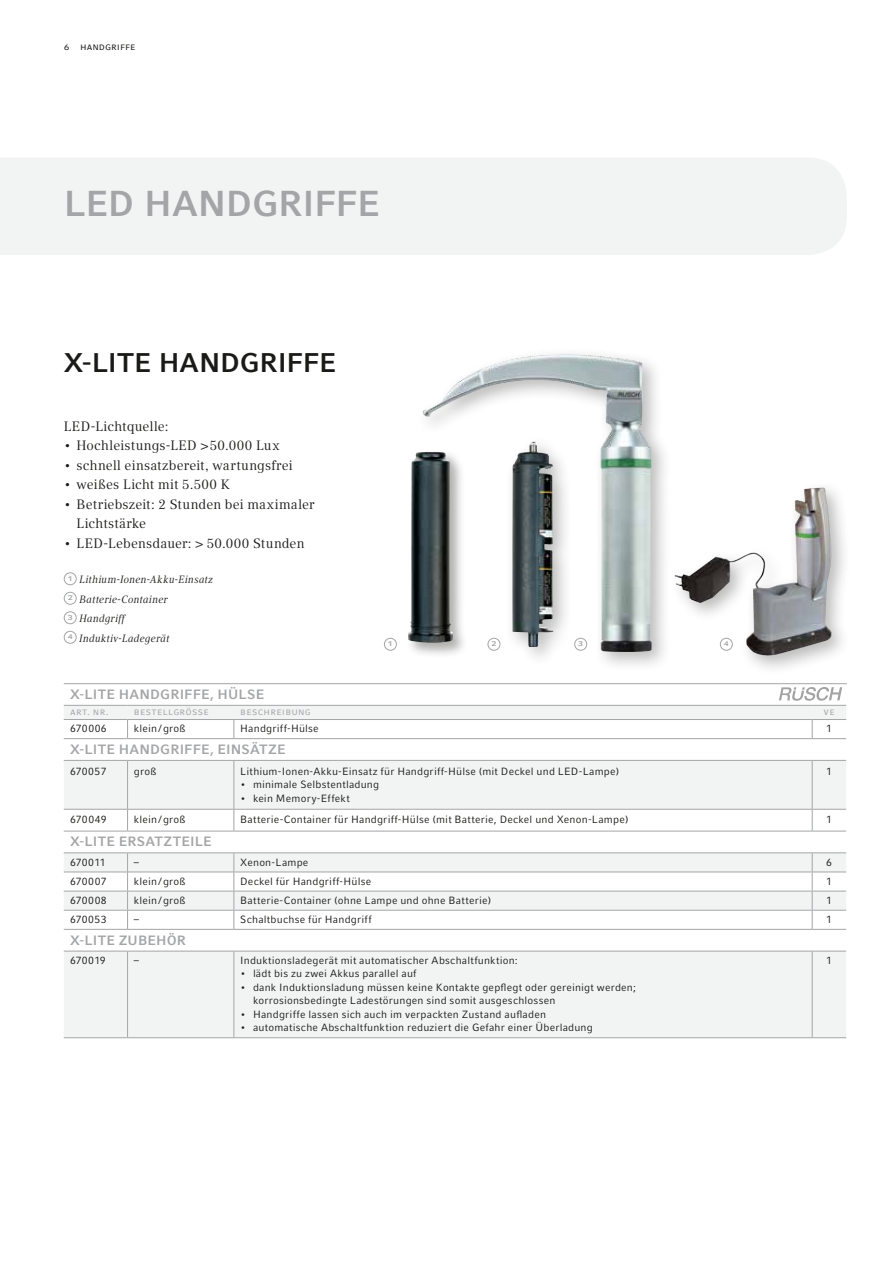
<style>
.page{position:relative;width:893px;height:1263px;background:#fff}
.page>*{position:absolute;margin:0;border:0;box-sizing:border-box;transform-origin:0 0}
.t1{font:700 36px "Compatil Fact LT Pro";letter-spacing:-.01em;color:#a4a5a7}
.t2{font:700 27px "Compatil Fact LT Pro";color:#1a1a18}
.t3{font:13.5px/19.5px "Compatil Text LT Pro";letter-spacing:.015em;color:#1a1a18}
.t4{font:700 13.5px "Compatil Fact LT Pro";letter-spacing:.01em;color:#a4a5a7}
.t5{font:10.5px/13.5px "Compatil Fact LT Pro";letter-spacing:.02em;color:#1a1a18}
.t6{font:italic 10.5px/19.5px "Compatil Text LT Pro";letter-spacing:.02em;color:#1a1a18}
.t7{font:10.5px "Compatil Fact LT Pro";letter-spacing:.025em;color:#a4a5a7}
.t8{font:10.5px "Compatil Fact LT Pro";color:#1a1a18}
.t9{font:700 9px "Compatil Fact LT Pro";color:#a4a5a7}
</style>
<div class="page">
<div style="left:0;top:158px;width:847px;height:97px;background:#f2f3f3"></div>
<hr style="left:64px;top:683px;width:783px;height:1px;background:#a4a5a7">
<hr style="left:64px;top:738px;width:64px;height:1px;background:#a4a5a7">
<hr style="left:128px;top:738px;width:106px;height:1px;background:#a4a5a7">
<hr style="left:234px;top:738px;width:578px;height:1px;background:#a4a5a7">
<hr style="left:812px;top:738px;width:34px;height:1px;background:#a4a5a7">
<svg style="left:64px;top:761px;width:782px;height:70px"></svg>
<hr style="left:64px;top:809px;width:64px;height:1px;background:#a4a5a7">
<hr style="left:128px;top:809px;width:106px;height:1px;background:#a4a5a7">
<hr style="left:234px;top:809px;width:578px;height:1px;background:#a4a5a7">
<hr style="left:812px;top:809px;width:34px;height:1px;background:#a4a5a7">
<hr style="left:64px;top:831px;width:64px;height:1px;background:#a4a5a7">
<hr style="left:128px;top:831px;width:106px;height:1px;background:#a4a5a7">
<hr style="left:234px;top:831px;width:578px;height:1px;background:#a4a5a7">
<hr style="left:812px;top:831px;width:34px;height:1px;background:#a4a5a7">
<hr style="left:64px;top:760px;width:64px;height:1px;background:#a4a5a7">
<hr style="left:128px;top:760px;width:106px;height:1px;background:#a4a5a7">
<hr style="left:234px;top:760px;width:578px;height:1px;background:#a4a5a7">
<hr style="left:812px;top:760px;width:34px;height:1px;background:#a4a5a7">
<svg style="left:64px;top:853px;width:782px;height:76px"></svg>
<hr style="left:64px;top:871px;width:64px;height:1px;background:#a4a5a7">
<hr style="left:128px;top:871px;width:106px;height:1px;background:#a4a5a7">
<hr style="left:234px;top:871px;width:578px;height:1px;background:#a4a5a7">
<hr style="left:812px;top:871px;width:34px;height:1px;background:#a4a5a7">
<hr style="left:64px;top:891px;width:64px;height:1px;background:#a4a5a7">
<hr style="left:128px;top:891px;width:106px;height:1px;background:#a4a5a7">
<hr style="left:234px;top:891px;width:578px;height:1px;background:#a4a5a7">
<hr style="left:812px;top:891px;width:34px;height:1px;background:#a4a5a7">
<hr style="left:64px;top:910px;width:64px;height:1px;background:#a4a5a7">
<hr style="left:128px;top:910px;width:106px;height:1px;background:#a4a5a7">
<hr style="left:234px;top:910px;width:578px;height:1px;background:#a4a5a7">
<hr style="left:812px;top:910px;width:34px;height:1px;background:#a4a5a7">
<hr style="left:64px;top:929px;width:64px;height:1px;background:#a4a5a7">
<hr style="left:128px;top:929px;width:106px;height:1px;background:#a4a5a7">
<hr style="left:234px;top:929px;width:578px;height:1px;background:#a4a5a7">
<hr style="left:812px;top:929px;width:34px;height:1px;background:#a4a5a7">
<hr style="left:64px;top:852px;width:64px;height:1px;background:#a4a5a7">
<hr style="left:128px;top:852px;width:106px;height:1px;background:#a4a5a7">
<hr style="left:234px;top:852px;width:578px;height:1px;background:#a4a5a7">
<hr style="left:812px;top:852px;width:34px;height:1px;background:#a4a5a7">
<div style="left:64px;top:952px;width:782px;height:85px;background:#f2f3f3"></div>
<hr style="left:127px;top:951px;width:1px;height:86px;background:#a4a5a7">
<hr style="left:233px;top:951px;width:1px;height:86px;background:#a4a5a7">
<hr style="left:812px;top:951px;width:1px;height:86px;background:#a4a5a7">
<hr style="left:64px;top:1037px;width:64px;height:1px;background:#a4a5a7">
<hr style="left:128px;top:1037px;width:106px;height:1px;background:#a4a5a7">
<hr style="left:234px;top:1037px;width:578px;height:1px;background:#a4a5a7">
<hr style="left:812px;top:1037px;width:34px;height:1px;background:#a4a5a7">
<hr style="left:64px;top:951px;width:64px;height:1px;background:#a4a5a7">
<hr style="left:128px;top:951px;width:106px;height:1px;background:#a4a5a7">
<hr style="left:234px;top:951px;width:578px;height:1px;background:#a4a5a7">
<hr style="left:812px;top:951px;width:34px;height:1px;background:#a4a5a7">
<svg style="left:64px;top:687px;width:782px;height:51px"></svg>
<div style="left:668px;top:480px;width:184px;height:196px;background:#1a1a18;opacity:.3"></div>
<img style="left:795px;top:487px;width:28px;height:76px">
<div style="left:416px;top:347px;width:256px;height:325px;background:#1a1a18;opacity:.3"></div>
<img style="left:423px;top:354px;width:229px;height:298px">
<div style="left:405px;top:449px;width:62px;height:209px;background:#1a1a18;opacity:.35"></div>
<img style="left:408px;top:452px;width:45px;height:191px">
<div style="left:505px;top:434px;width:68px;height:233px;background:#1a1a18;opacity:.3"></div>
<img style="left:512px;top:441px;width:41px;height:206px">
<div style="left:64px;top:572px;width:13px;height:13px;border:1px solid #a4a5a7;border-radius:50%"></div>
<div style="left:64px;top:592px;width:13px;height:13px;border:1px solid #a4a5a7;border-radius:50%"></div>
<div style="left:64px;top:611px;width:13px;height:13px;border:1px solid #a4a5a7;border-radius:50%"></div>
<div style="left:64px;top:631px;width:13px;height:13px;border:1px solid #a4a5a7;border-radius:50%"></div>
<div style="left:384px;top:638px;width:13px;height:13px;border:1px solid #a4a5a7;border-radius:50%"></div>
<div style="left:488px;top:638px;width:12px;height:12px;background:#fff;border-radius:50%"></div>
<div style="left:488px;top:638px;width:12px;height:13px;border:1px solid #a4a5a7;border-radius:50%"></div>
<div style="left:575px;top:638px;width:12px;height:12px;background:#fff;border-radius:50%"></div>
<div style="left:574px;top:638px;width:13px;height:13px;border:1px solid #a4a5a7;border-radius:50%"></div>
<div style="left:720px;top:638px;width:12px;height:12px;background:#fff;border-radius:50%"></div>
<div style="left:720px;top:638px;width:13px;height:13px;border:1px solid #a4a5a7;border-radius:50%"></div>
<p class="t8" style="left:64px;top:41px;width:73px">6 handgriffe</p>
<h1 class="t1" style="left:64px;top:182px;width:318px">LED HANDGRIFFE</h1>
<h2 class="t2" style="left:64px;top:347px;width:274px">X-LITE HANDGRIFFE</h2>
<p class="t3" style="left:64px;top:416px;width:106px">LED-Lichtquelle:</p>
<p class="t3" style="left:64px;top:436px;width:217px">• Hochleistungs-LED &gt;50.000 Lux</p>
<p class="t3" style="left:64px;top:455px;width:230px">• schnell einsatzbereit, wartungsfrei</p>
<p class="t3" style="left:64px;top:475px;width:168px">• weißes Licht mit 5.500 K</p>
<p class="t3" style="left:77px;top:494px;width:239px;text-indent:-13px">• Betriebszeit: 2 Stunden bei maximaler<br>Lichtstärke</p>
<p class="t3" style="left:64px;top:533px;width:242px">• LED-Lebensdauer: &gt; 50.000 Stunden</p>
<p class="t6" style="left:68px;top:570px;width:147px"><sup>1</sup> Lithium-Ionen-Akku-Einsatz<br><sup>2</sup> Batterie-Container<br><sup>3</sup> Handgriff<br><sup>4</sup> Induktiv-Ladegerät</p>
<p class="t9" style="left:388px;top:638px;width:7px">1</p>
<p class="t9" style="left:491px;top:638px;width:7px">2</p>
<p class="t9" style="left:578px;top:638px;width:7px">3</p>
<p class="t9" style="left:724px;top:638px;width:7px">4</p>
<p class="t4" style="left:70px;top:686px;width:196px">X-LITE HANDGRIFFE, HÜLSE</p>
<p class="t7" style="left:70px;top:705px;width:40px">Art. N r.</p>
<p class="t7" style="left:134px;top:705px;width:76px">bestellgrösse</p>
<p class="t7" style="left:240px;top:705px;width:7px">BESC</p>
<p class="t7" style="left:264px;top:705px;width:49px">hreibung</p>
<p class="t7" style="left:824px;top:705px;width:13px">ve</p>
<p class="t5" style="left:70px;top:722px;width:38px">670006</p>
<p class="t5" style="left:134px;top:722px;width:53px">klein/groß</p>
<p class="t5" style="left:240px;top:722px;width:80px">Handgriff-Hülse</p>
<p class="t5" style="left:826px;top:722px;width:7px">1</p>
<p class="t4" style="left:70px;top:741px;width:217px">X-LITE HANDGRIFFE, EINSÄTZE</p>
<p class="t5" style="left:70px;top:764px;width:38px">670057</p>
<p class="t5" style="left:134px;top:764px;width:24px">groß</p>
<p class="t5" style="left:240px;top:764px;width:380px">Lithium-Ionen-Akku-Einsatz für Handgriff-Hülse (mit Deckel und LED-Lampe)</p>
<p class="t5" style="left:240px;top:778px;width:140px">• minimale Selbstentladung</p>
<p class="t5" style="left:240px;top:791px;width:111px">• kein Memory-Effekt</p>
<p class="t5" style="left:826px;top:764px;width:7px">1</p>
<p class="t5" style="left:70px;top:813px;width:38px">670049</p>
<p class="t5" style="left:134px;top:813px;width:53px">klein/groß</p>
<p class="t5" style="left:240px;top:813px;width:390px">Batterie-Container für Handgriff-Hülse (mit Batterie, Deckel und Xenon-Lampe)</p>
<p class="t5" style="left:826px;top:813px;width:7px">1</p>
<p class="t4" style="left:70px;top:834px;width:143px">X-LITE ERSATZTEILE</p>
<p class="t5" style="left:70px;top:855px;width:37px">670011</p>
<p class="t5" style="left:134px;top:855px;width:7px">–</p>
<p class="t5" style="left:240px;top:855px;width:70px">Xenon-Lampe</p>
<p class="t5" style="left:826px;top:855px;width:7px">6</p>
<p class="t5" style="left:70px;top:874px;width:38px">670007</p>
<p class="t5" style="left:134px;top:874px;width:53px">klein/groß</p>
<p class="t5" style="left:240px;top:874px;width:132px">Deckel für Handgriff-Hülse</p>
<p class="t5" style="left:826px;top:874px;width:7px">1</p>
<p class="t5" style="left:70px;top:893px;width:38px">670008</p>
<p class="t5" style="left:134px;top:893px;width:53px">klein/groß</p>
<p class="t5" style="left:240px;top:893px;width:252px">Batterie-Container (ohne Lampe und ohne Batterie)</p>
<p class="t5" style="left:826px;top:893px;width:7px">1</p>
<p class="t5" style="left:70px;top:912px;width:38px">670053</p>
<p class="t5" style="left:134px;top:912px;width:7px">–</p>
<p class="t5" style="left:240px;top:912px;width:133px">Schaltbuchse für Handgriff</p>
<p class="t5" style="left:826px;top:912px;width:7px">1</p>
<p class="t4" style="left:70px;top:932px;width:117px">X-LITE ZUBEHÖR</p>
<p class="t5" style="left:70px;top:953px;width:37px">670019</p>
<p class="t5" style="left:134px;top:953px;width:7px">–</p>
<p class="t5" style="left:240px;top:953px;width:279px">Induktionsladegerät mit automatischer Abschaltfunktion:</p>
<p class="t5" style="left:240px;top:967px;width:178px">• lädt bis zu zwei Akkus parallel auf</p>
<p class="t5" style="left:253px;top:980px;width:384px;text-indent:-13px">• dank Induktionsladung müssen keine Kontakte gepflegt oder gereinigt werden; korrosionsbedingte Ladestörungen sind somit ausgeschlossen</p>
<p class="t5" style="left:240px;top:1007px;width:307px">• Handgriffe lassen sich auch im verpackten Zustand aufladen</p>
<p class="t5" style="left:240px;top:1021px;width:354px">• automatische Abschaltfunktion reduziert die Gefahr einer Überladung</p>
<p class="t5" style="left:826px;top:953px;width:7px">1</p>
</div>
